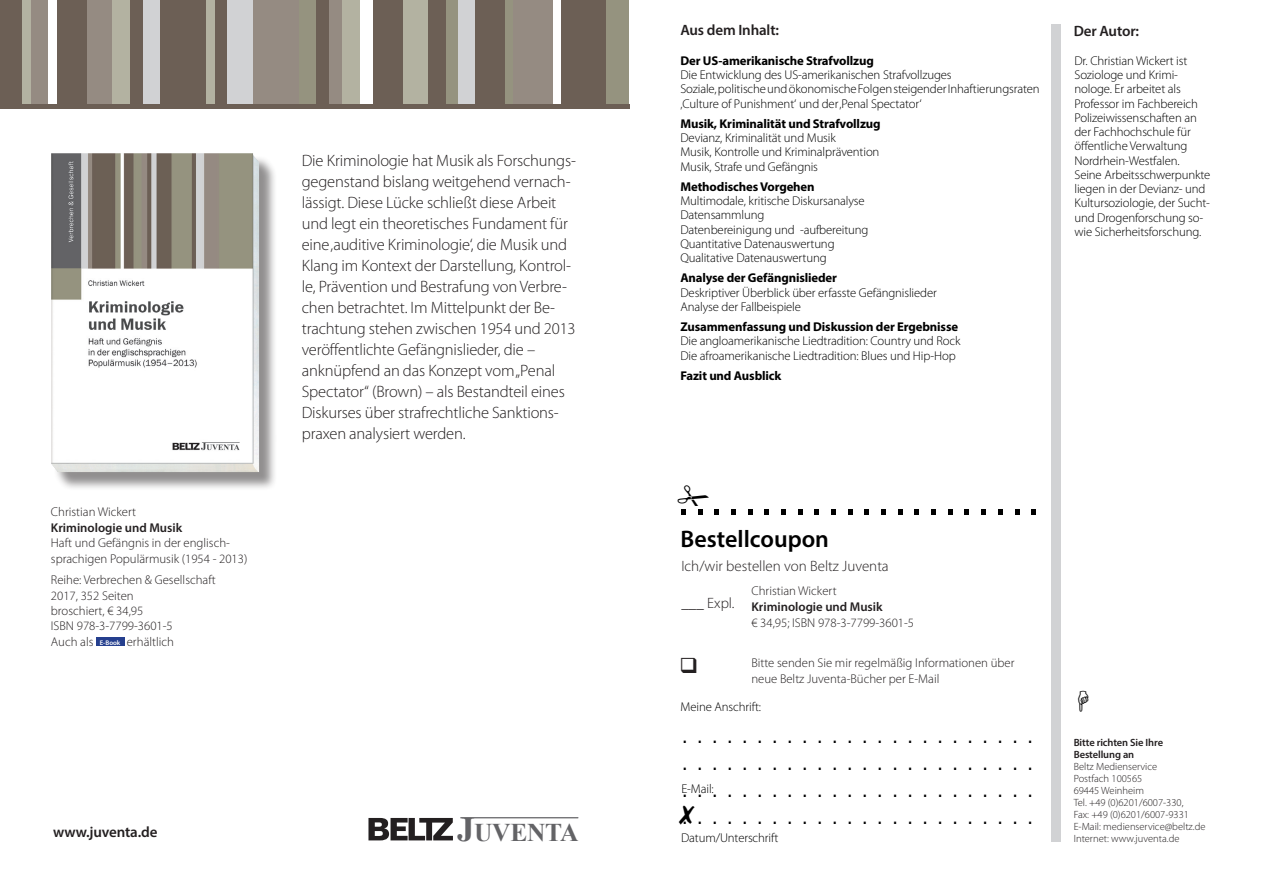
<style>
.page{position:relative;width:1263px;height:893px;background:#fff}
.page>*{position:absolute;margin:0;border:0;box-sizing:border-box;transform-origin:0 0}
.t1{font:300 60px "Helvetica";color:#000}
.t2{font:300 27px/27px "Helvetica";color:#000;text-align:justify}
.t3{font:700 25.5px "Times New Roman";letter-spacing:-.01em;color:#636366}
.t4{font:600 24px "Myriad Pro";color:#000}
.t5{font:300 16.5px/21px "Myriad Pro";letter-spacing:-.01em;color:#231f20}
.t6{font:300 15px "Myriad Pro";color:#231f20}
.t7{font:600 15px "Myriad Pro";letter-spacing:-.01em;color:#231f20}
.t8{font:300 12.75px/14.2px "Myriad Pro";letter-spacing:-.01em;color:#000}
.t9{font:300 12.75px/15.6px "Myriad Pro";color:#231f20}
.t10{font:700 12.75px "Myriad Pro";letter-spacing:-.01em;color:#000}
.t11{font:600 12.75px "Myriad Pro";color:#231f20}
.t12{font:300 10.5px/12px "Myriad Pro";color:#231f20}
.t13{font:600 10.5px/12px "Myriad Pro";letter-spacing:-.01em;color:#231f20}
.s1{font-weight:600;font-size:6.75px;color:#fff}
.s2{font-size:34.5px}
</style>
<div class="page">
<div style="left:1051px;top:24px;width:9px;height:818px;background:#d1d2d4"></div>
<hr style="left:460px;top:817px;width:118px;height:1px;background:#636366">
<svg style="left:368px;top:818px;width:85px;height:22px"></svg>
<div style="left:53px;top:156px;width:225px;height:335px;background:#231f20;opacity:.5"></div>
<img style="left:51px;top:153px;width:208px;height:319px">
<div style="left:96px;top:638px;width:28px;height:8px;background:#253f8e"></div>
<div style="left:253px;top:0;width:47px;height:105px;background:#958b82"></div>
<div style="left:227px;top:0;width:26px;height:105px;background:#d1d2d4"></div>
<div style="left:215px;top:0;width:12px;height:105px;background:#6c5f55"></div>
<div style="left:206px;top:0;width:9px;height:105px;background:#b3b2a1"></div>
<div style="left:159px;top:0;width:47px;height:105px;background:#6c5f55"></div>
<div style="left:142px;top:0;width:17px;height:105px;background:#d1d2d4"></div>
<div style="left:130px;top:0;width:13px;height:105px;background:#6c5f55"></div>
<div style="left:87px;top:0;width:26px;height:105px;background:#958b82"></div>
<div style="left:31px;top:0;width:17px;height:105px;background:#958b82"></div>
<div style="left:57px;top:0;width:30px;height:105px;background:#6c5f55"></div>
<div style="left:475px;top:0;width:31px;height:105px;background:#6c5f55"></div>
<div style="left:19px;top:0;width:12px;height:105px;background:#b3b2a1"></div>
<div style="left:113px;top:0;width:17px;height:105px;background:#b3b2a1"></div>
<div style="left:300px;top:0;width:17px;height:105px;background:#95937f"></div>
<div style="left:316px;top:0;width:13px;height:105px;background:#6c5f55"></div>
<div style="left:458px;top:0;width:17px;height:105px;background:#d1d2d4"></div>
<div style="left:445px;top:0;width:13px;height:105px;background:#95937f"></div>
<div style="left:402px;top:0;width:26px;height:105px;background:#b3b2a1"></div>
<div style="left:342px;top:0;width:17px;height:105px;background:#b3b2a1"></div>
<div style="left:373px;top:0;width:29px;height:105px;background:#6c5f55"></div>
<div style="left:329px;top:0;width:13px;height:105px;background:#958b82"></div>
<div style="left:428px;top:0;width:17px;height:105px;background:#6c5f55"></div>
<div style="left:505px;top:0;width:9px;height:105px;background:#95937f"></div>
<div style="left:513px;top:0;width:40px;height:105px;background:#958b82"></div>
<div style="left:0;top:0;width:21px;height:106px;background:#6c5f55"></div>
<div style="left:605px;top:0;width:24px;height:105px;background:#95937f"></div>
<div style="left:561px;top:0;width:44px;height:105px;background:#6c5f55"></div>
<hr style="left:0;top:105px;width:629px;height:4px;background:#6c5f55">
<p class="t9" style="left:51px;top:504px;width:87px">Christian Wickert</p>
<p class="t11" style="left:51px;top:519px;width:133px">Kriminologie und Musik</p>
<p class="t9" style="left:51px;top:535px;width:198px">Haft und Gefängnis in der englisch&shy;sprachigen Populärmusik (1954 - 2013)</p>
<p class="t9" style="left:51px;top:572px;width:166px">Reihe: Verbrechen &amp; Gesellschaft<br>2017, 352 Seiten<br>broschiert, € 34,95<br>ISBN 978-3-7799-3601-5<br>Auch als <span class="s1">E-Book</span> erhältlich</p>
<p class="t5" style="left:302px;top:150px;width:276px">Die Kriminologie hat Musik als Forschungs&shy;gegenstand bislang weitgehend vernach&shy;lässigt. Diese Lücke schließt diese Arbeit und legt ein theoretisches Fundament für eine ‚auditive Kriminologie‘, die Musik und Klang im Kontext der Darstellung, Kontrol&shy;le, Prävention und Bestrafung von Verbre&shy;chen betrachtet. Im Mittelpunkt der Be&shy;trachtung stehen zwischen 1954 und 2013 veröffentlichte Gefängnislieder, die – anknüpfend an das Konzept vom „Penal Spectator“ (Brown) – als Bestandteil eines Diskurses über strafrechtliche Sanktions&shy;praxen analysiert werden.</p>
<p class="t7" style="left:53px;top:822px;width:106px">www.juventa.de</p>
<h3 class="t3" style="left:457px;top:814px;width:123px"><span class="s2">J</span>UVENTA</h3>
<p class="t7" style="left:680px;top:21px;width:100px">Aus dem Inhalt:</p>
<p class="t7" style="left:1074px;top:21px;width:67px">Der Autor:</p>
<p class="t10" style="left:680px;top:52px;width:195px">Der US-amerikanische Strafvollzug</p>
<p class="t8" style="left:680px;top:68px;width:361px">Die Entwicklung des US-amerikanischen Strafvollzuges<br>Soziale, politische und ökonomische Folgen steigender Inhaftierungsraten ‚Culture of Punishment‘ und der ‚Penal Spectator‘</p>
<p class="t10" style="left:680px;top:115px;width:202px">Musik, Kriminalität und Strafvollzug</p>
<p class="t8" style="left:680px;top:131px;width:201px">Devianz, Kriminalität und Musik<br>Musik, Kontrolle und Kriminalprävention<br>Musik, Strafe und Gefängnis</p>
<p class="t10" style="left:680px;top:178px;width:136px">Methodisches Vorgehen</p>
<p class="t8" style="left:680px;top:194px;width:190px">Multimodale, kritische Diskursanalyse<br>Datensammlung<br>Datenbereinigung und -aufbereitung<br>Quantitative Datenauswertung<br>Qualitative Datenauswertung</p>
<p class="t10" style="left:680px;top:270px;width:158px">Analyse der Gefängnislieder</p>
<p class="t8" style="left:680px;top:285px;width:258px">Deskriptiver Überblick über erfasste Gefängnislieder<br>Analyse der Fallbeispiele</p>
<p class="t10" style="left:680px;top:319px;width:279px">Zusammenfassung und Diskussion der Ergebnisse</p>
<p class="t8" style="left:680px;top:334px;width:281px">Die angloamerikanische Liedtradition: Country und Rock<br>Die afroamerikanische Liedtradition: Blues und Hip-Hop</p>
<p class="t10" style="left:680px;top:367px;width:103px">Fazit und Ausblick</p>
<p class="t8" style="left:1074px;top:54px;width:137px">Dr. Christian Wickert ist<br>Soziologe und Krimi&shy;nologe. Er arbeitet als<br>Professor im Fachbereich<br>Polizeiwissenschaften an der Fachhochschule für öffentliche Verwaltung<br>Nordrhein-Westfalen.<br>Seine Arbeitsschwerpunkte liegen in der Devianz- und<br>Kultursoziologie, der Sucht&shy;und Drogenforschung so&shy;wie Sicherheitsforschung.</p>
<h1 class="t1" style="left:675px;top:456px;width:368px">......................</h1>
<h3 class="t4" style="left:681px;top:524px;width:150px">Bestellcoupon</h3>
<p class="t6" style="left:681px;top:558px;width:209px">Ich/wir bestellen von Beltz Juventa</p>
<p class="t6" style="left:681px;top:595px;width:55px">___ Expl.</p>
<p class="t9" style="left:751px;top:583px;width:87px">Christian Wickert</p>
<p class="t11" style="left:751px;top:599px;width:133px">Kriminologie und Musik</p>
<p class="t9" style="left:751px;top:615px;width:164px">€ 34,95; ISBN 978-3-7799-3601-5</p>
<p class="t9" style="left:751px;top:655px;width:265px">Bitte senden Sie mir regelmäßig Informationen über</p>
<p class="t9" style="left:751px;top:671px;width:189px">neue Beltz Juventa-Bücher per E-Mail</p>
<p class="t8" style="left:681px;top:700px;width:82px">Meine Anschrift:</p>
<h2 class="t2" style="left:681px;top:719px;width:354px">. . . . . . . . . . . . . . . . . . . . . . . . . . . . . . . . . . . . . . . . . . . . . . . . . . . . . . . . . . . . . . . . . . . . . . . . . . . . . . . . . . . . . . . . . . . . . . . .</h2>
<p class="t8" style="left:681px;top:831px;width:99px">Datum/Unterschrift</p>
<p class="t8" style="left:681px;top:782px;width:34px">E-Mail:</p>
<p class="t13" style="left:1074px;top:736px;width:91px">Bitte richten Sie Ihre<br>Bestellung an</p>
<p class="t12" style="left:1074px;top:761px;width:133px">Beltz Medienservice<br>Postfach 100565<br>69445 Weinheim<br>Tel. +49 (0)6201/6007-330,<br>Fax: +49 (0)6201/6007-9331<br>E-Mail: medienservice@beltz.de<br>Internet: www.juventa.de</p>
</div>
